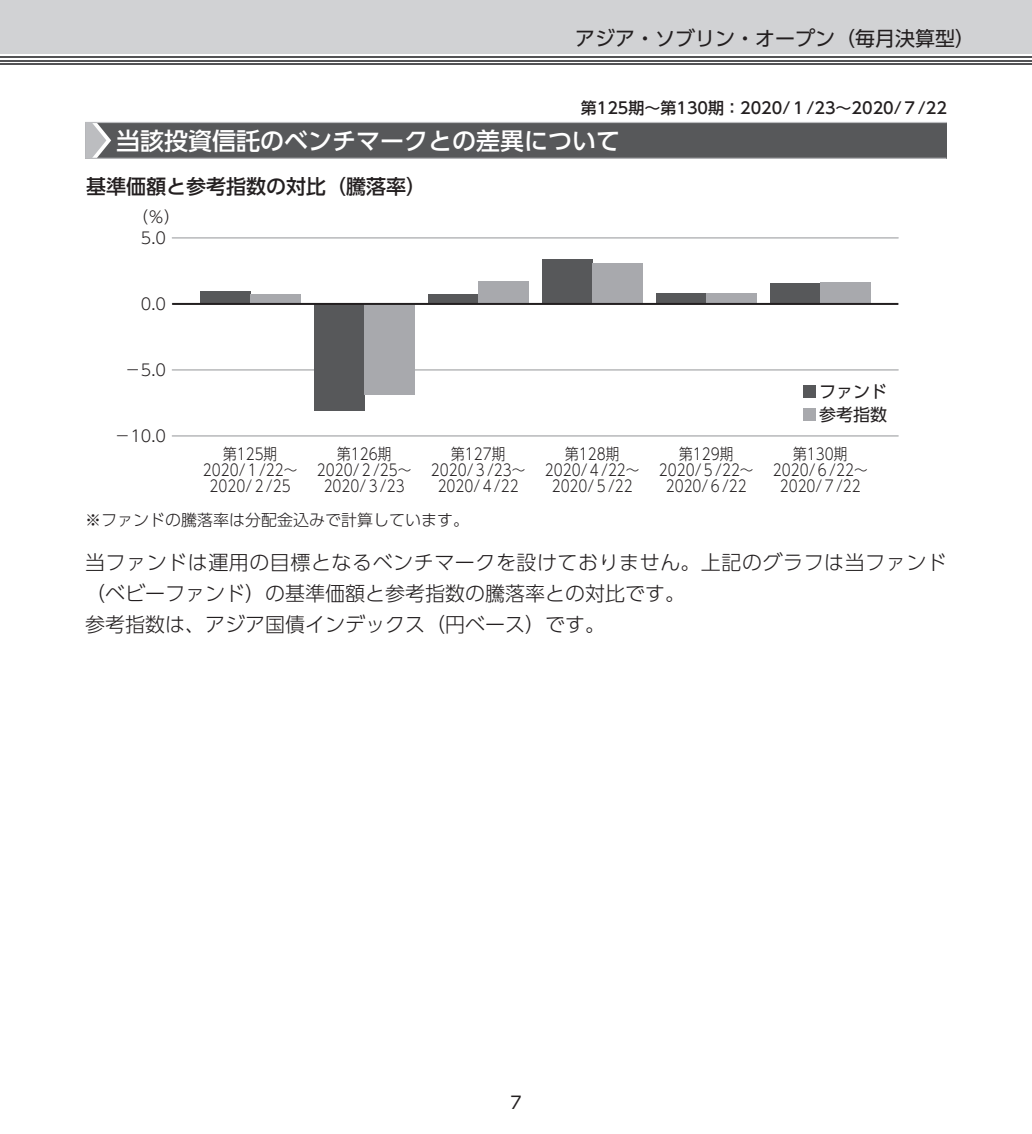
<style>
.page{position:relative;width:1032px;height:1134px;background:#fff}
.page>*{position:absolute;margin:0;border:0;box-sizing:border-box;transform-origin:0 0}
.t1{font:24px "UD Shin Go Pro Medium 90 msp RKSJ H";color:#fff}
.t2{font:20px/31px "UD Shin Go Pro Light 90 msp RKSJ H";color:#231f20}
.t3{font:20px "UD Shin Go Pro Regular 90 msp RKSJ H";color:#231f20}
.t4{font:20px "UD Shin Go Pro Medium 90 msp RKSJ H";color:#231f20}
.t5{font:17px/23px "UD Shin Go Pro Regular 90 msp RKSJ H";color:#231f20}
.t6{font:16px/16px "UD Shin Go Pro Light 90 msp RKSJ H";color:#231f20;text-align:center;scale:.85 1}
.t7{font:16px "UD Shin Go Pro Light 90 msp RKSJ H";color:#231f20}
.t8{font:16px "UD Shin Go Pro Medium 90 msp RKSJ H";color:#231f20}
</style>
<div class="page">
<div style="left:0;top:0;width:1032px;height:54px;background:#d1d2d4"></div>
<hr style="left:0;top:63px;width:1032px;height:2px;background:#535355">
<hr style="left:0;top:60px;width:1032px;height:1px;background:#535355">
<hr style="left:0;top:56px;width:1032px;height:2px;background:#535355">
<div style="left:85px;top:122px;width:862px;height:36px;background:#57585a"></div>
<hr style="left:85px;top:158px;width:861px;height:1px;background:#bcbdc0">
<hr style="left:85px;top:122px;width:862px;height:1px;background:#bcbdc0">
<svg style="left:85px;top:123px;width:26px;height:35px"></svg>
<hr style="left:172px;top:238px;width:726px;height:1px;background:#939598">
<hr style="left:172px;top:370px;width:726px;height:1px;background:#939598">
<hr style="left:172px;top:436px;width:726px;height:1px;background:#939598">
<div style="left:770px;top:283px;width:50px;height:21px;background:#57585a"></div>
<div style="left:656px;top:293px;width:50px;height:11px;background:#57585a"></div>
<div style="left:542px;top:260px;width:50px;height:44px;background:#57585a"></div>
<div style="left:428px;top:295px;width:50px;height:9px;background:#57585a"></div>
<div style="left:314px;top:304px;width:50px;height:106px;background:#57585a"></div>
<div style="left:200px;top:292px;width:50px;height:12px;background:#57585a"></div>
<div style="left:820px;top:282px;width:50px;height:22px;background:#a8a9ad"></div>
<div style="left:706px;top:294px;width:50px;height:10px;background:#a8a9ad"></div>
<div style="left:592px;top:264px;width:50px;height:40px;background:#a8a9ad"></div>
<div style="left:478px;top:282px;width:50px;height:22px;background:#a8a9ad"></div>
<div style="left:364px;top:304px;width:50px;height:90px;background:#a8a9ad"></div>
<div style="left:250px;top:295px;width:50px;height:9px;background:#a8a9ad"></div>
<hr style="left:172px;top:303px;width:726px;height:2px;background:#231f20">
<div style="left:803px;top:385px;width:12px;height:12px;background:#57585a"></div>
<div style="left:803px;top:408px;width:12px;height:12px;background:#a8a9ad"></div>
<p class="t3" style="left:575px;top:31px;width:401px">アジア・ソブリン・オープン（毎月決算型）</p>
<p class="t8" style="left:581px;top:102px;width:368px">第125期～第130期：2020/１/23～2020/７/22</p>
<h1 class="t1" style="left:116px;top:131px;width:506px">当該投資信託のベンチマークとの差異について</h1>
<p class="t4" style="left:86px;top:179px;width:341px">基準価額と参考指数の対比（騰落率）</p>
<p class="t7" style="left:132px;top:211px;width:49px">（％）</p>
<p class="t7" style="left:141px;top:232px;width:27px">5.0</p>
<p class="t7" style="left:141px;top:298px;width:27px">0.0</p>
<p class="t7" style="left:125px;top:364px;width:43px">－5.0</p>
<p class="t7" style="left:114px;top:430px;width:53px">－10.0</p>
<p class="t5" style="left:819px;top:382px;width:70px">ファンド参考指数</p>
<p class="t6" style="left:203px;top:448px;width:113px">第125期<br>2020/１/22～<br>2020/２/25</p>
<p class="t6" style="left:317px;top:448px;width:113px">第126期<br>2020/２/25～<br>2020/３/23</p>
<p class="t6" style="left:431px;top:448px;width:113px">第127期<br>2020/３/23～<br>2020/４/22</p>
<p class="t6" style="left:545px;top:448px;width:113px">第128期<br>2020/４/22～<br>2020/５/22</p>
<p class="t6" style="left:659px;top:448px;width:113px">第129期<br>2020/５/22～<br>2020/６/22</p>
<p class="t6" style="left:773px;top:448px;width:113px">第130期<br>2020/６/22～<br>2020/７/22</p>
<p class="t7" style="left:85px;top:514px;width:385px">※ファンドの騰落率は分配金込みで計算しています。</p>
<p class="t2" style="left:85px;top:549px;width:863px">当ファンドは運用の目標となるベンチマークを設けておりません。上記のグラフは当ファンド（ベビーファンド）の基準価額と参考指数の騰落率との対比です。<br>参考指数は、アジア国債インデックス（円ベース）です。</p>
<p class="t5" style="left:510px;top:1094px;width:13px">7</p>
</div>
